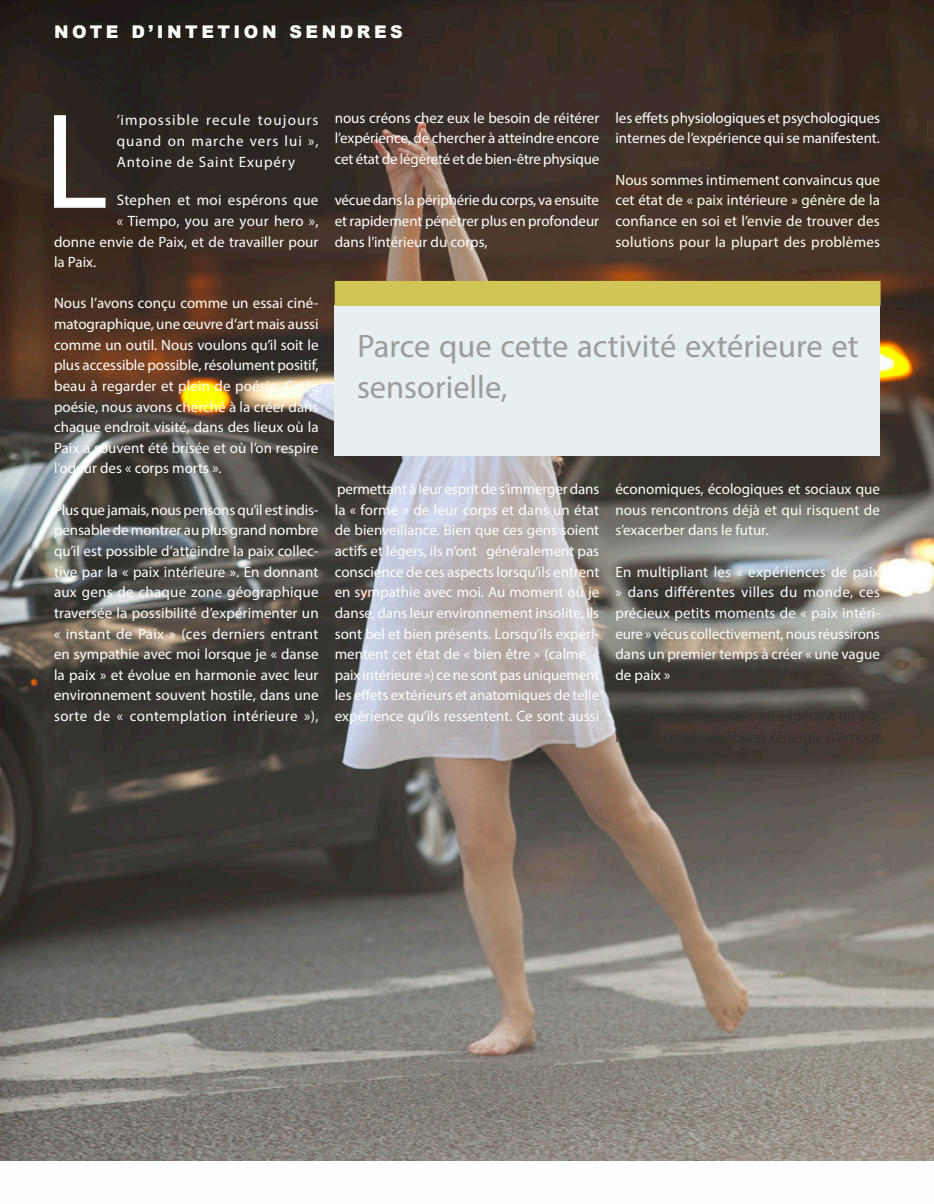
<style>
.page{position:relative;width:934px;height:1204px;background:#fff}
.page>*{position:absolute;margin:0;border:0;box-sizing:border-box;transform-origin:0 0}
.Body_drop_cap{font:137.38px "Myriad Pro";color:#fffefc}
.Pull_Quote_olive{font:32.5px/41.2px "Myriad Pro";color:#9a9c9e}
.Header_master_page{font:900 17.5px "Arial";letter-spacing:.2em;color:#fefcf9}
.Body{font:15px/20.6px "Myriad Pro";color:#fffefc;text-align:justify}
.Body-2{font:15px/20.6px "Myriad Pro";letter-spacing:.01em;color:#fffef2;text-align:justify}
.Body-3{font:15px/20.6px "Myriad Pro";color:#fbfdfe;text-align:justify}
.Body_drop_cap-2{font:15px/20.6px "Myriad Pro";letter-spacing:.065em;color:#fffefc;text-align:justify}
.Body-4{font:15px "Myriad Pro";letter-spacing:.025em;color:#fffefc}
.s1{color:#fffefa}
</style>
<div class="page">
<img style="left:0;top:0;width:934px;height:1161px">
<div style="left:335px;top:305px;width:545px;height:150px;background:#e8eff2"></div>
<div style="left:335px;top:281px;width:545px;height:25px;background:#cfc655"></div>
<div style="left:0;top:1161px;width:934px;height:43px;background:#fbfdfe"></div>
<p class="Header_master_page" style="left:54px;top:19px;width:350px">NOTE D’INTETION SENDRES</p>
<p class="Body_drop_cap" style="left:44px;top:77px;width:66px">L</p>
<p class="Body_drop_cap-2" style="left:117px;top:110px;width:203px">’impossible recule toujours quand on marche vers lui », Antoine de Saint Exupéry</p>
<p class="Body-4" style="left:117px;top:191px;width:203px">Stephen et moi espérons que</p>
<p class="Body" style="left:117px;top:210px;width:203px">« Tiempo, you are your hero »,</p>
<p class="Body" style="left:54px;top:231px;width:266px">donne envie de Paix, et de travailler pour</p>
<p class="Body" style="left:54px;top:252px;width:44px">la Paix.</p>
<p class="Body" style="left:54px;top:293px;width:266px">Nous l’avons conçu comme un essai ciné&shy;matographique, une œuvre d’art mais aussi comme un outil. Nous voulons qu’il soit le plus accessible possible, résolument positif, beau à regarder et plein de poésie. Cette poésie, nous avons cherché à la créer dans chaque endroit visité, dans des lieux où la Paix a souvent été brisée et où l’on respire l’odeur des « corps morts ».</p>
<p class="Body" style="left:54px;top:499px;width:266px">Plus que jamais, nous pensons qu’il est indis&shy;pensable de montrer au plus grand nombre qu’il est possible d’atteindre la paix collec&shy;tive par la « paix intérieure ». En donnant aux gens de chaque zone géographique traversée la possibilité d’expérimenter un « instant de Paix » (ces derniers entrant en sympathie avec moi lorsque je « danse la paix » et évolue en harmonie avec leur environnement souvent hostile, dans une sorte de « contemplation intérieure »),</p>
<p class="Body" style="left:335px;top:107px;width:266px">nous créons chez eux le besoin de réitérer l’expérience, de chercher à atteindre encore cet état de légèreté et de bien-être physique</p>
<p class="Body" style="left:335px;top:190px;width:266px">vécue dans la périphérie du corps, va ensuite et rapidement pénétrer plus en profondeur dans l’intérieur du corps,</p>
<p class="Body" style="left:615px;top:107px;width:266px">les effets physiologiques et psychologiques internes de l’expérience qui se manifestent.</p>
<p class="Body-2" style="left:615px;top:169px;width:266px">Nous sommes intimement convaincus que cet état de « paix intérieure » génère de la confiance en soi et l’envie de trouver des solutions pour la plupart des problèmes</p>
<p class="Pull_Quote_olive" style="left:357px;top:324px;width:503px">Parce que cette activité extérieure et sensorielle,</p>
<p class="Body" style="left:335px;top:478px;width:266px">permettant à leur esprit de s’immerger dans la « forme » de leur corps et dans un état de bienveillance. Bien que ces gens soient actifs et légers, ils n’ont généralement pas conscience de ces aspects lorsqu’ils entrent en sympathie avec moi. Au moment où je danse, dans leur environnement insolite, ils sont bel et bien présents. Lorsqu’ils expéri&shy;mentent cet état de « bien être » (calme, « paix intérieure ») ce ne sont pas uniquement les effets extérieurs et anatomiques de telle expérience qu’ils ressentent. Ce sont aussi</p>
<p class="Body-2" style="left:615px;top:478px;width:266px">économiques, écologiques et sociaux que nous rencontrons déjà et qui risquent de s’exacerber dans le futur.</p>
<p class="Body-3" style="left:615px;top:561px;width:266px">En multipliant les « expériences de paix » dans différentes villes du monde, ces précieux petits moments de « paix intéri&shy;eure » vécus collectivement, nous réussirons dans un premier temps à créer « une vague <span class="s1">de paix »</span></p>
</div>
